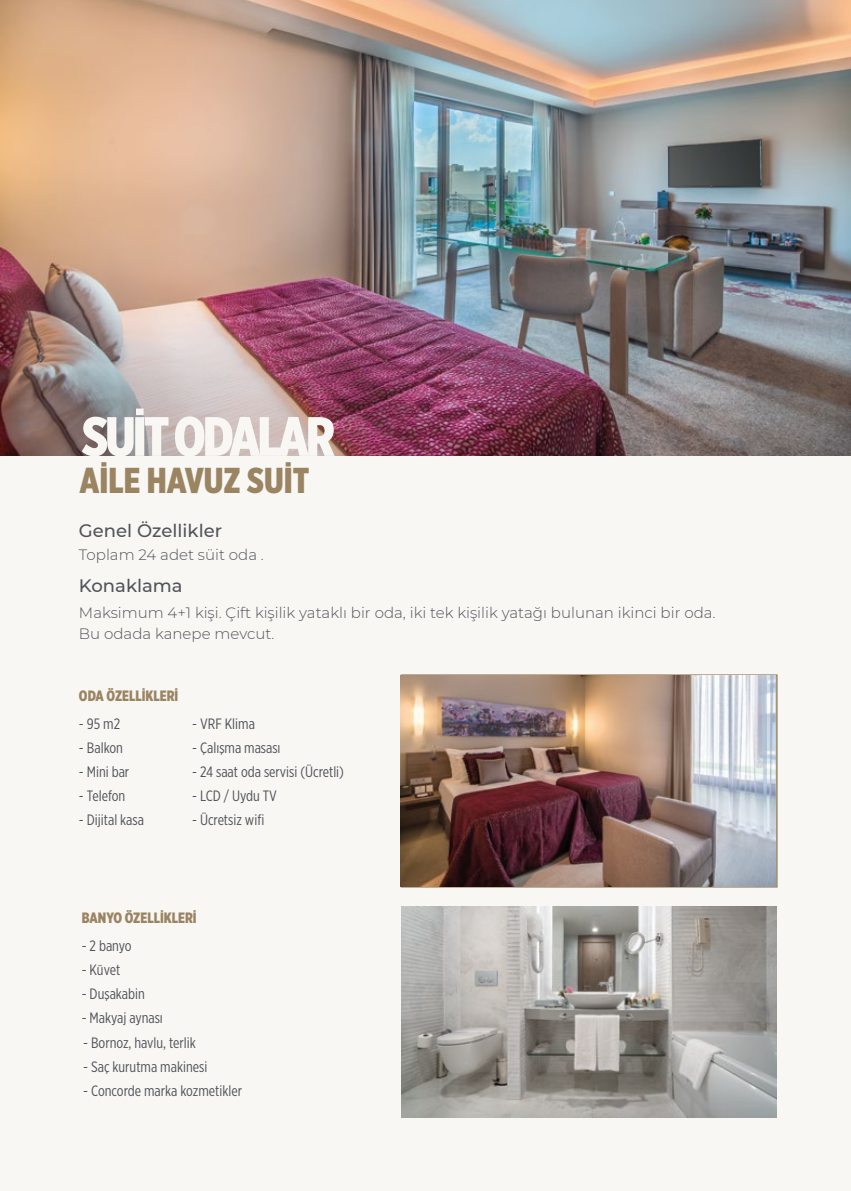
<style>
.page{position:relative;width:851px;height:1191px;background:#fff}
.page>*{position:absolute;margin:0;border:0;box-sizing:border-box;transform-origin:0 0}
.t1{font:900 55.35px "Gotham X Narrow";letter-spacing:-.05em;color:#f8f7f4}
.t2{font:900 36px "Gotham X Narrow";color:#9b8462}
.t3{font:500 18px "Montserrat";color:#51545b}
.t4{font:15px "Gotham X Narrow";color:#50535a}
.t5{font:300 15px/21px "Montserrat";color:#51545b}
.t6{font:900 15px "Gotham X Narrow";color:#9b8462}
</style>
<div class="page">
<div style="left:0;top:0;width:850px;height:1191px;background:#f8f7f4"></div>
<img style="left:0;top:1px;width:850px;height:454px">
<img style="left:401px;top:906px;width:375px;height:211px">
<img style="left:400px;top:675px;width:375px;height:212px">
<h1 class="t1" style="left:82px;top:402px;width:254px">SUİT ODALAR</h1>
<h2 class="t2" style="left:80px;top:457px;width:231px">AİLE HAVUZ SUİT</h2>
<p class="t3" style="left:79px;top:518px;width:145px">Genel Özellikler</p>
<p class="t5" style="left:79px;top:544px;width:186px">Toplam 24 adet süit oda .</p>
<p class="t3" style="left:79px;top:572px;width:105px">Konaklama</p>
<p class="t5" style="left:79px;top:601px;width:638px">Maksimum 4+1 kişi. Çift kişilik yataklı bir oda, iki tek kişilik yatağı bulunan ikinci bir oda.<br>Bu odada kanepe mevcut.</p>
<p class="t6" style="left:79px;top:686px;width:101px">ODA ÖZELLİKLERİ</p>
<p class="t4" style="left:79px;top:715px;width:43px">- 95 m2</p>
<p class="t4" style="left:79px;top:739px;width:46px">- Balkon</p>
<p class="t4" style="left:79px;top:763px;width:52px">- Mini bar</p>
<p class="t4" style="left:79px;top:787px;width:48px">- Telefon</p>
<p class="t4" style="left:79px;top:811px;width:67px">- Dijital kasa</p>
<p class="t4" style="left:192px;top:715px;width:64px">- VRF Klima</p>
<p class="t4" style="left:192px;top:739px;width:90px">- Çalışma masası</p>
<p class="t4" style="left:192px;top:763px;width:153px">- 24 saat oda servisi (Ücretli)</p>
<p class="t4" style="left:192px;top:787px;width:86px">- LCD / Uydu TV</p>
<p class="t4" style="left:192px;top:811px;width:74px">- Ücretsiz wifi</p>
<p class="t6" style="left:82px;top:908px;width:116px">BANYO ÖZELLİKLERİ</p>
<p class="t4" style="left:82px;top:936px;width:51px">- 2 banyo</p>
<p class="t4" style="left:82px;top:960px;width:40px">- Küvet</p>
<p class="t4" style="left:82px;top:984px;width:65px">- Duşakabin</p>
<p class="t4" style="left:82px;top:1008px;width:83px">- Makyaj aynası</p>
<p class="t4" style="left:83px;top:1034px;width:114px">- Bornoz, havlu, terlik</p>
<p class="t4" style="left:83px;top:1058px;width:126px">- Saç kurutma makinesi</p>
<p class="t4" style="left:83px;top:1082px;width:160px">- Concorde marka kozmetikler</p>
</div>
